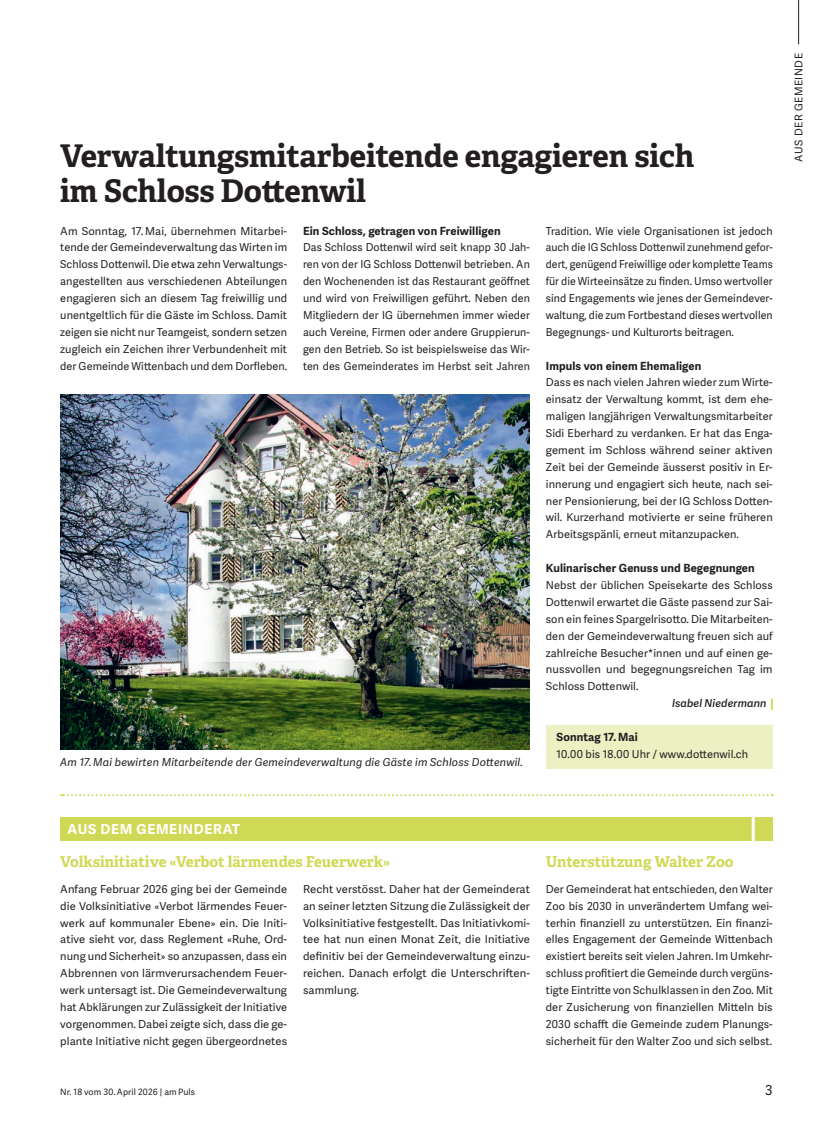
<style>
.page{position:relative;width:833px;height:1134px;background:#fff}
.page>*{position:absolute;margin:0;border:0;box-sizing:border-box;transform-origin:0 0}
.t1{font:700 31.25px/35px "Adelle";letter-spacing:-.005em;color:#231f20}
.t2{font:700 15px "Adelle";color:#d0d955}
.t3{font:700 13.75px "Adelle Sans";letter-spacing:.05em;color:#fff}
.t4{font:13.75px "Adelle Sans";color:#231f20}
.t5{font:700 11.25px "Adelle Sans";letter-spacing:.01em;color:#231f20}
.t6{font:11px/16.9px "Adelle Sans";letter-spacing:.01em;color:#231f20;text-align:justify}
.t7{font:italic 11px "Adelle Sans";letter-spacing:.015em;color:#231f20}
.t8{font:italic 600 11px "Adelle Sans";letter-spacing:.005em;color:#231f20}
.t9{font:10.62px "Adelle Sans";letter-spacing:.05em;color:#231f20}
.t10{font:8.75px "Adelle Sans";letter-spacing:.01em;color:#231f20}
</style>
<div class="page">
<hr style="left:798px;top:0;width:1px;height:44px;background:#231f20">
<svg style="left:61px;top:794px;width:711px;height:2px"></svg>
<img style="left:60px;top:395px;width:470px;height:354px">
<div style="left:546px;top:725px;width:226px;height:43px;background:#ecf0c3"></div>
<div style="left:60px;top:817px;width:712px;height:23px;background:#d0d955"></div>
<svg style="left:751px;top:817px;width:4px;height:24px"></svg>
<h1 class="t1" style="left:60px;top:139px;width:635px">Verwaltungsmitarbeitende engagieren sich im Schloss Dottenwil</h1>
<p class="t6" style="left:60px;top:223px;width:228px">Am Sonntag, 17. Mai, übernehmen Mitarbei&shy;tende der Gemeindeverwaltung das Wirten im Schloss Dottenwil. Die etwa zehn Verwaltungs&shy;angestellten aus verschiedenen Abteilungen engagieren sich an diesem Tag freiwillig und unentgeltlich für die Gäste im Schloss. Damit zeigen sie nicht nur Teamgeist, sondern setzen zugleich ein Zeichen ihrer Verbundenheit mit der Gemeinde Wittenbach und dem Dorfleben.</p>
<p class="t5" style="left:303px;top:224px;width:199px">Ein Schloss, getragen von Freiwilligen</p>
<p class="t6" style="left:546px;top:223px;width:228px">Tradition. Wie viele Organisationen ist jedoch auch die IG Schloss Dottenwil zunehmend gefor&shy;dert, genügend Freiwillige oder komplette Teams für die Wirteeinsätze zu finden. Umso wertvoller sind Engagements wie jenes der Gemeindever&shy;waltung, die zum Fortbestand dieses wertvollen Begegnungs- und Kulturorts beitragen.</p>
<p class="t5" style="left:546px;top:359px;width:157px">Impuls von einem Ehemaligen</p>
<p class="t6" style="left:546px;top:374px;width:228px">Dass es nach vielen Jahren wieder zum Wirte&shy;einsatz der Verwaltung kommt, ist dem ehe&shy;maligen langjährigen Verwaltungsmitarbeiter Sidi Eberhard zu verdanken. Er hat das Enga&shy;gement im Schloss während seiner aktiven Zeit bei der Gemeinde äusserst positiv in Er&shy;innerung und engagiert sich heute, nach sei&shy;ner Pensionierung, bei der IG Schloss Dotten&shy;wil. Kurzerhand motivierte er seine früheren Arbeitsgspänli, erneut mitanzupacken.</p>
<p class="t5" style="left:546px;top:561px;width:210px">Kulinarischer Genuss und Begegnungen</p>
<p class="t6" style="left:546px;top:577px;width:228px">Nebst der üblichen Speisekarte des Schloss Dottenwil erwartet die Gäste passend zur Sai&shy;son ein feines Spargelrisotto. Die Mitarbeiten&shy;den der Gemeindeverwaltung freuen sich auf zahlreiche Besucher*innen und auf einen ge&shy;nussvollen und begegnungsreichen Tag im Schloss Dottenwil.</p>
<p class="t8" style="left:672px;top:697px;width:96px">Isabel Niedermann</p>
<p class="t5" style="left:556px;top:730px;width:83px">Sonntag 17. Mai</p>
<p class="t6" style="left:556px;top:746px;width:193px">10.00 bis 18.00 Uhr / www.dottenwil.ch</p>
<p class="t6" style="left:303px;top:239px;width:228px">Das Schloss Dottenwil wird seit knapp 30 Jah&shy;ren von der IG Schloss Dottenwil betrieben. An den Wochenenden ist das Restaurant geöffnet und wird von Freiwilligen geführt. Neben den Mitgliedern der IG übernehmen immer wieder auch Vereine, Firmen oder andere Gruppierun&shy;gen den Betrieb. So ist beispielsweise das Wir&shy;ten des Gemeinderates im Herbst seit Jahren</p>
<p class="t7" style="left:60px;top:756px;width:464px">Am 17. Mai bewirten Mitarbeitende der Gemeindeverwaltung die Gäste im Schloss Dottenwil.</p>
<p class="t9" style="left:792px;top:162px;width:110px;rotate:-90deg">AUS DER GEMEINDE</p>
<p class="t3" style="left:67px;top:820px;width:174px">AUS DEM GEMEINDERAT</p>
<h2 class="t2" style="left:60px;top:852px;width:331px">Volksinitiative «Verbot lärmendes Feuerwerk»</h2>
<p class="t6" style="left:60px;top:881px;width:228px">Anfang Februar 2026 ging bei der Gemeinde die Volksinitiative «Verbot lärmendes Feuer&shy;werk auf kommunaler Ebene» ein. Die Initi&shy;ative sieht vor, dass Reglement «Ruhe, Ord&shy;nung und Sicherheit» so anzupassen, dass ein Abbrennen von lärmverursachendem Feuer&shy;werk untersagt ist. Die Gemeindeverwaltung hat Abklärungen zur Zulässigkeit der Initiative vorgenommen. Dabei zeigte sich, dass die ge&shy;plante Initiative nicht gegen übergeordnetes</p>
<p class="t6" style="left:303px;top:881px;width:228px">Recht verstösst. Daher hat der Gemeinderat an seiner letzten Sitzung die Zulässigkeit der Volksinitiative festgestellt. Das Initiativkomi&shy;tee hat nun einen Monat Zeit, die Initiative definitiv bei der Gemeindeverwaltung einzu&shy;reichen. Danach erfolgt die Unterschriften&shy;sammlung.</p>
<h2 class="t2" style="left:546px;top:852px;width:189px">Unterstützung Walter Zoo</h2>
<p class="t6" style="left:546px;top:881px;width:228px">Der Gemeinderat hat entschieden, den Walter Zoo bis 2030 in unverändertem Umfang wei&shy;terhin finanziell zu unterstützen. Ein finanzi&shy;elles Engagement der Gemeinde Wittenbach existiert bereits seit vielen Jahren. Im Umkehr&shy;schluss profitiert die Gemeinde durch vergüns&shy;tigte Eintritte von Schulklassen in den Zoo. Mit der Zusicherung von finanziellen Mitteln bis 2030 schafft die Gemeinde zudem Planungs&shy;sicherheit für den Walter Zoo und sich selbst.</p>
<p class="t10" style="left:60px;top:1087px;width:136px">Nr. 18 vom 30. April 2026 | am Puls</p>
<p class="t4" style="left:765px;top:1082px;width:9px">3</p>
</div>
